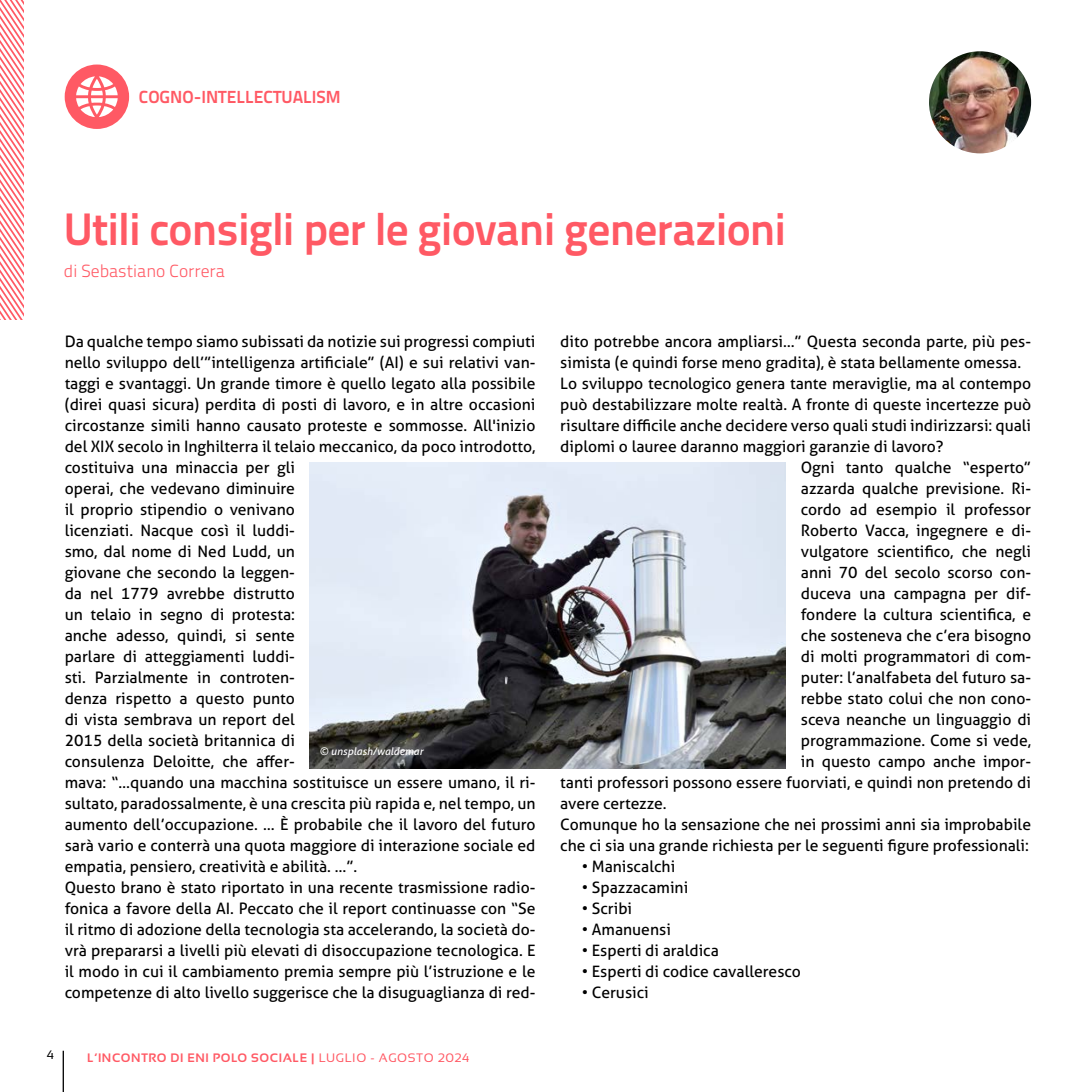
<style>
.page{position:relative;width:1092px;height:1092px;background:#fff}
.page>*{position:absolute;margin:0;border:0;box-sizing:border-box;transform-origin:0 0}
.t1{font:700 45.5px "Titillium Text 22 L";letter-spacing:-.02em;color:#ff5964}
.t2{font:700 17.5px "Titillium Text 22 L";color:#ff5964}
.t3{font:300 17.5px "Titillium Text 22 L";color:#ff5964}
.t4{font:15.75px/21px "Aller";color:#000}
.t5{font:700 12.25px "Sansation";letter-spacing:.05em;color:#ff5964}
.t6{font:12.25px "Sansation";color:#000}
.t7{font:italic 10.5px "Aller";color:#fff}
.s1{font-weight:400}
</style>
<div class="page">
<hr style="left:63px;top:1050px;width:1px;height:41px;background:#000">
<svg style="left:0;top:0;width:24px;height:319px"></svg>
<div style="left:65px;top:64px;width:64px;height:65px;background:#ff5964;border-radius:50%"></div>
<svg style="left:76px;top:76px;width:42px;height:41px"></svg>
<img style="left:310px;top:462px;width:475px;height:306px">
<img style="left:928px;top:51px;width:103px;height:102px;border-radius:51px">
<p class="t2" style="left:139px;top:84px;width:203px">COGNO-INTELLECTUALISM</p>
<h1 class="t1" style="left:64px;top:194px;width:723px">Utili consigli per le giovani generazioni</h1>
<p class="t3" style="left:64px;top:258px;width:162px">di Sebastiano Correra</p>
<p class="t4" style="left:65px;top:330px;width:472px">Da qualche tempo siamo subissati da notizie sui progressi compiuti nello sviluppo dell’”intelligenza artificiale” (AI) e sui relativi van&shy;taggi e svantaggi. Un grande timore è quello legato alla possibile (direi quasi sicura) perdita di posti di lavoro, e in altre occasioni circostanze simili hanno causato proteste e sommosse. All'inizio del XIX secolo in Inghilterra il telaio meccanico, da poco introdotto, costituiva una minaccia per gli<br>operai, che vedevano diminuire<br>il proprio stipendio o venivano<br>licenziati. Nacque così il luddi-<br>smo, dal nome di Ned Ludd, un<br>giovane che secondo la leggen-<br>da nel 1779 avrebbe distrutto<br>un telaio in segno di protesta:<br>anche adesso, quindi, si sente<br>parlare di atteggiamenti luddi-<br>sti. Parzialmente in controten-<br>denza rispetto a questo punto<br>di vista sembrava un report del<br>2015 della società britannica di<br>consulenza Deloitte, che affer-<br>mava: “…quando una macchina sostituisce un essere umano, il ri&shy;sultato, paradossalmente, è una crescita più rapida e, nel tempo, un aumento dell’occupazione. … È probabile che il lavoro del futuro sarà vario e conterrà una quota maggiore di interazione sociale ed empatia, pensiero, creatività e abilità. …”.<br>Questo brano è stato riportato in una recente trasmissione radio&shy;fonica a favore della AI. Peccato che il report continuasse con “Se il ritmo di adozione della tecnologia sta accelerando, la società do&shy;vrà prepararsi a livelli più elevati di disoccupazione tecnologica. E il modo in cui il cambiamento premia sempre più l’istruzione e le competenze di alto livello suggerisce che la disuguaglianza di red-</p>
<p class="t4" style="left:560px;top:330px;width:472px">dito potrebbe ancora ampliarsi…” Questa seconda parte, più pes-</p>
<p class="t4" style="left:560px;top:351px;width:462px">simista (e quindi forse meno gradita), è stata bellamente omessa.</p>
<p class="t4" style="left:560px;top:372px;width:472px">Lo sviluppo tecnologico genera tante meraviglie, ma al contempo</p>
<p class="t4" style="left:560px;top:393px;width:472px">può destabilizzare molte realtà. A fronte di queste incertezze può</p>
<p class="t4" style="left:560px;top:414px;width:472px">risultare difficile anche decidere verso quali studi indirizzarsi: quali</p>
<p class="t4" style="left:560px;top:435px;width:384px">diplomi o lauree daranno maggiori garanzie di lavoro?</p>
<p class="t4" style="left:800px;top:456px;width:232px">Ogni tanto qualche “esperto”</p>
<p class="t4" style="left:800px;top:477px;width:232px">azzarda qualche previsione. Ri-</p>
<p class="t4" style="left:800px;top:498px;width:232px">cordo ad esempio il professor</p>
<p class="t4" style="left:800px;top:519px;width:232px">Roberto Vacca, ingegnere e di-</p>
<p class="t4" style="left:800px;top:540px;width:232px">vulgatore scientifico, che negli</p>
<p class="t4" style="left:800px;top:561px;width:232px">anni 70 del secolo scorso con-</p>
<p class="t4" style="left:800px;top:582px;width:232px">duceva una campagna per dif-</p>
<p class="t4" style="left:800px;top:603px;width:232px">fondere la cultura scientifica, e</p>
<p class="t4" style="left:800px;top:624px;width:232px">che sosteneva che c’era bisogno</p>
<p class="t4" style="left:800px;top:645px;width:232px">di molti programmatori di com-</p>
<p class="t4" style="left:800px;top:666px;width:232px">puter: l’analfabeta del futuro sa-</p>
<p class="t4" style="left:800px;top:687px;width:232px">rebbe stato colui che non cono-</p>
<p class="t4" style="left:800px;top:708px;width:232px">sceva neanche un linguaggio di</p>
<p class="t4" style="left:800px;top:729px;width:232px">programmazione. Come si vede,</p>
<p class="t4" style="left:800px;top:750px;width:232px">in questo campo anche impor-</p>
<p class="t4" style="left:560px;top:771px;width:472px">tanti professori possono essere fuorviati, e quindi non pretendo di</p>
<p class="t4" style="left:560px;top:792px;width:108px">avere certezze.</p>
<p class="t4" style="left:560px;top:813px;width:472px">Comunque ho la sensazione che nei prossimi anni sia improbabile</p>
<p class="t4" style="left:560px;top:834px;width:470px">che ci sia una grande richiesta per le seguenti figure professionali:</p>
<p class="t4" style="left:582px;top:855px;width:95px">• Maniscalchi</p>
<p class="t4" style="left:582px;top:876px;width:108px">• Spazzacamini</p>
<p class="t4" style="left:582px;top:897px;width:52px">• Scribi</p>
<p class="t4" style="left:582px;top:918px;width:90px">• Amanuensi</p>
<p class="t4" style="left:582px;top:939px;width:138px">• Esperti di araldica</p>
<p class="t4" style="left:582px;top:960px;width:220px">• Esperti di codice cavalleresco</p>
<p class="t4" style="left:582px;top:981px;width:68px">• Cerusici</p>
<p class="t7" style="left:319px;top:745px;width:105px">© unsplash/waldemar</p>
<p class="t6" style="left:47px;top:1047px;width:9px">4</p>
<p class="t5" style="left:87px;top:1050px;width:384px">L’INCONTRO DI ENI POLO SOCIALE | <span class="s1">LUGLIO - AGOSTO 2024</span></p>
</div>
